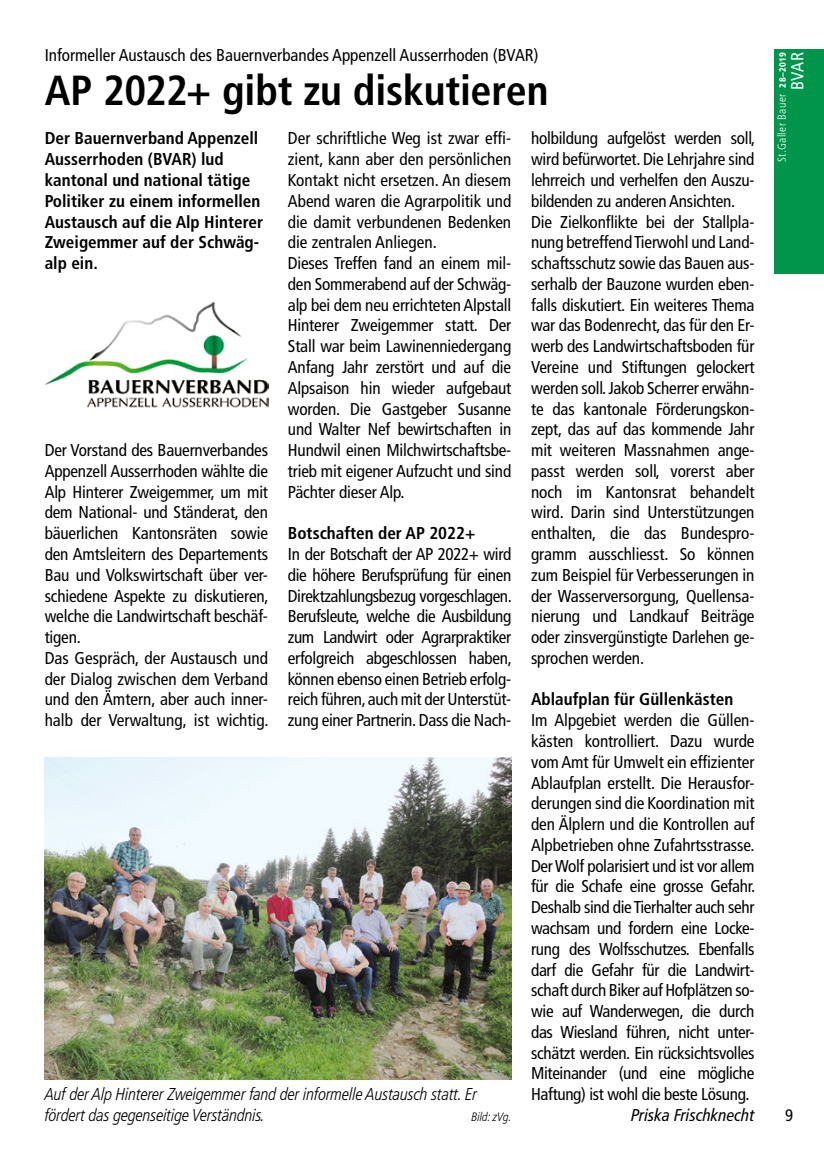
<style>
.page{position:relative;width:824px;height:1171px;background:#fff}
.page>*{position:absolute;margin:0;border:0;box-sizing:border-box;transform-origin:0 0}
.t1{font:700 condensed 42px "Frutiger LT Pro";letter-spacing:-.005em;color:#000}
.t2{font:condensed 17.5px "Frutiger LT Pro";color:#fff}
.t3{font:condensed 17.15px/20.8px "Frutiger LT Pro";letter-spacing:-.01em;color:#000}
.t4{font:700 condensed 17.15px/20.8px "Frutiger LT Pro";color:#000}
.t5{font:italic 300 condensed 17.15px/20.8px "Frutiger LT Pro";letter-spacing:-.015em;color:#000}
.t6{font:italic condensed 17.15px "Frutiger LT Pro";color:#000}
.t7{font:condensed 16.62px "Frutiger LT Pro";color:#000}
.t8{font:italic 300 condensed 12.25px "Frutiger LT Pro";letter-spacing:-.015em;color:#000}
.t9{font:300 condensed 11.55px "Frutiger LT Pro";letter-spacing:.035em;color:#fff}
.s1{font-weight:900;font-size:9.1px}
</style>
<div class="page">
<div style="left:774px;top:50px;width:49px;height:224px;background:#00954b"></div>
<img style="left:45px;top:302px;width:223px;height:106px">
<img style="left:45px;top:757px;width:466px;height:322px">
<p class="t3" style="left:45px;top:45px;width:495px">Informeller Austausch des Bauernverbandes Appenzell Ausserrhoden (BVAR)</p>
<h1 class="t1" style="left:45px;top:65px;width:505px">AP 2022+ gibt zu diskutieren</h1>
<p class="t4" style="left:45px;top:128px;width:220px">Der Bauernverband Appenzell<br>Ausserrhoden (BVAR) lud kantonal und national tätige<br>Politiker zu einem informellen<br>Austausch auf die Alp Hinterer<br>Zweigemmer auf der Schwäg&shy;alp ein.</p>
<p class="t3" style="left:531px;top:128px;width:225px">holbildung aufgelöst werden soll, wird befürwortet. Die Lehrjahre sind lehrreich und verhelfen den Auszu&shy;bildenden zu anderen Ansichten.<br>Die Zielkonflikte bei der Stallpla&shy;nung betreffend Tierwohl und Land&shy;schaftsschutz sowie das Bauen aus&shy;serhalb der Bauzone wurden eben&shy;falls diskutiert. Ein weiteres Thema war das Bodenrecht, das für den Er&shy;werb des Landwirtschaftsboden für Vereine und Stiftungen gelockert werden soll. Jakob Scherrer erwähn&shy;te das kantonale Förderungskon&shy;zept, das auf das kommende Jahr mit weiteren Massnahmen ange&shy;passt werden soll, vorerst aber noch im Kantonsrat behandelt wird. Darin sind Unterstützungen enthalten, die das Bundespro&shy;gramm ausschliesst. So können zum Beispiel für Verbesserungen in der Wasserversorgung, Quellensa&shy;nierung und Landkauf Beiträge oder zinsvergünstigte Darlehen ge&shy;sprochen werden.</p>
<p class="t4" style="left:531px;top:689px;width:204px">Ablaufplan für Güllenkästen</p>
<p class="t3" style="left:531px;top:710px;width:225px;text-align:justify">Im Alpgebiet werden die Güllen&shy;kästen kontrolliert. Dazu wurde vom Amt für Umwelt ein effizienter Ablaufplan erstellt. Die Herausfor&shy;derungen sind die Koordination mit den Älplern und die Kontrollen auf Alpbetrieben ohne Zufahrtsstrasse.<br>Der Wolf polarisiert und ist vor allem für die Schafe eine grosse Gefahr.<br>Deshalb sind die Tierhalter auch sehr wachsam und fordern eine Locke&shy;rung des Wolfsschutzes. Ebenfalls darf die Gefahr für die Landwirt&shy;schaft durch Biker auf Hofplätzen so&shy;wie auf Wanderwegen, die durch das Wiesland führen, nicht unter&shy;schätzt werden. Ein rücksichtsvolles Miteinander (und eine mögliche Haftung) ist wohl die beste Lösung.</p>
<p class="t6" style="left:631px;top:1105px;width:125px">Priska Frischknecht</p>
<p class="t3" style="left:288px;top:128px;width:225px">Der schriftliche Weg ist zwar effi&shy;zient, kann aber den persönlichen<br>Kontakt nicht ersetzen. An diesem<br>Abend waren die Agrarpolitik und die damit verbundenen Bedenken die zentralen Anliegen.<br>Dieses Treffen fand an einem mil&shy;den Sommerabend auf der Schwäg&shy;alp bei dem neu errichteten Alpstall<br>Hinterer Zweigemmer statt. Der<br>Stall war beim Lawinenniedergang<br>Anfang Jahr zerstört und auf die<br>Alpsaison hin wieder aufgebaut worden. Die Gastgeber Susanne und Walter Nef bewirtschaften in<br>Hundwil einen Milchwirtschaftsbe&shy;trieb mit eigener Aufzucht und sind<br>Pächter dieser Alp.</p>
<p class="t4" style="left:288px;top:523px;width:189px">Botschaften der AP 2022+</p>
<p class="t3" style="left:288px;top:544px;width:225px;text-align:justify">In der Botschaft der AP 2022+ wird die höhere Berufsprüfung für einen Direktzahlungsbezug vorgeschlagen.<br>Berufsleute, welche die Ausbildung zum Landwirt oder Agrarpraktiker erfolgreich abgeschlossen haben, können ebenso einen Betrieb erfolg&shy;reich führen, auch mit der Unterstüt&shy;zung einer Partnerin. Dass die Nach-</p>
<p class="t3" style="left:45px;top:440px;width:225px">Der Vorstand des Bauernverbandes<br>Appenzell Ausserrhoden wählte die<br>Alp Hinterer Zweigemmer, um mit dem National- und Ständerat, den bäuerlichen Kantonsräten sowie den Amtsleitern des Departements<br>Bau und Volkswirtschaft über ver&shy;schiedene Aspekte zu diskutieren, welche die Landwirtschaft beschäf&shy;tigen.<br>Das Gespräch, der Austausch und der Dialog zwischen dem Verband und den Ämtern, aber auch inner&shy;halb der Verwaltung, ist wichtig.</p>
<p class="t5" style="left:45px;top:1084px;width:434px">Auf der Alp Hinterer Zweigemmer fand der informelle Austausch statt. Er fördert das gegenseitige Verständnis.</p>
<p class="t8" style="left:471px;top:1110px;width:42px">Bild: zVg.</p>
<p class="t9" style="left:775px;top:162px;width:111px;rotate:-90deg">St.Galler Bauer <span class="s1">28–2019</span></p>
<p class="t2" style="left:787px;top:90px;width:39px;rotate:-90deg">BVAR</p>
<p class="t7" style="left:785px;top:1105px;width:9px">9</p>
</div>
